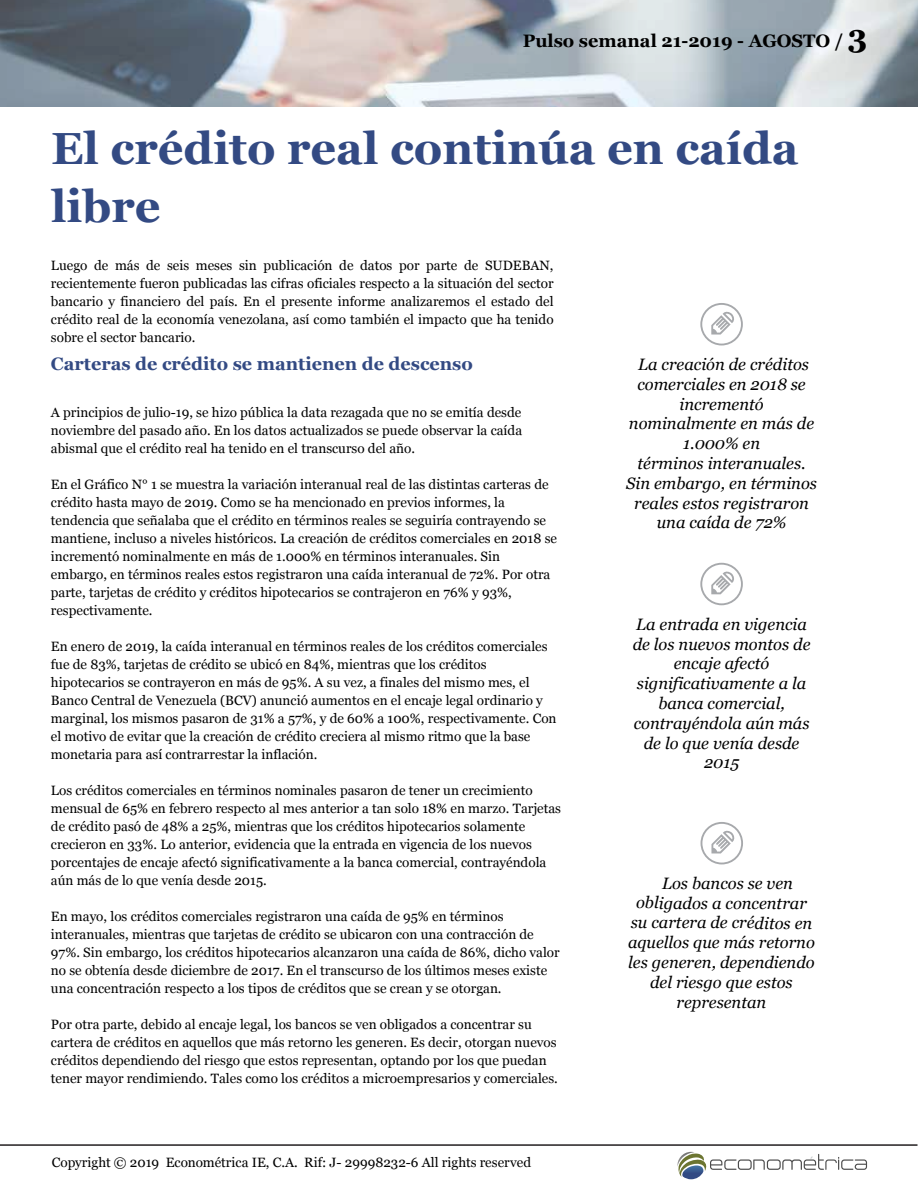
<style>
.page{position:relative;width:918px;height:1188px;background:#fff}
.page>*{position:absolute;margin:0;border:0;box-sizing:border-box;transform-origin:0 0}
.t1{font:700 45px/57px "Georgia";color:#334a83}
.t2{font:700 18px "Georgia";color:#334a83}
.t3{font:700 18px "Georgia";color:#000}
.t4{font:italic 16.5px/19.8px "Georgia";color:#000;text-align:center}
.t5{font:13.5px/18px "Georgia";color:#000}
.s1{font-size:31.5px}
</style>
<div class="page">
<svg style="left:677px;top:1152px;width:190px;height:27px"></svg>
<hr style="left:0;top:1144px;width:918px;height:2px;background:#231f20">
<img style="left:0;top:0;width:918px;height:107px">
<svg style="left:700px;top:303px;width:43px;height:42px"></svg>
<svg style="left:700px;top:563px;width:43px;height:42px"></svg>
<svg style="left:701px;top:822px;width:42px;height:42px"></svg>
<h2 class="t3" style="left:523px;top:29px;width:346px">Pulso semanal 21-2019 - AGOSTO / <span class="s1">3</span></h2>
<h1 class="t1" style="left:51px;top:121px;width:749px">El crédito real continúa en caída libre</h1>
<p class="t5" style="left:51px;top:256px;width:504px;text-align:justify">Luego de más de seis meses sin publicación de datos por parte de SUDEBAN, recientemente fueron publicadas las cifras oficiales respecto a la situación del sector bancario y financiero del país. En el presente informe analizaremos el estado del crédito real de la economía venezolana, así como también el impacto que ha tenido sobre el sector bancario.</p>
<h2 class="t2" style="left:51px;top:353px;width:424px">Carteras de crédito se mantienen de descenso</h2>
<p class="t5" style="left:51px;top:404px;width:473px;text-align:justify">A principios de julio-19, se hizo pública la data rezagada que no se emitía desde noviembre del pasado año. En los datos actualizados se puede observar la caída abismal que el crédito real ha tenido en el transcurso del año.</p>
<p class="t5" style="left:51px;top:476px;width:508px">En el Gráfico N° 1 se muestra la variación interanual real de las distintas carteras de crédito hasta mayo de 2019. Como se ha mencionado en previos informes, la tendencia que señalaba que el crédito en términos reales se seguiría contrayendo se mantiene, incluso a niveles históricos. La creación de créditos comerciales en 2018 se incrementó nominalmente en más de 1.000% en términos interanuales. Sin embargo, en términos reales estos registraron una caída interanual de 72%. Por otra parte, tarjetas de crédito y créditos hipotecarios se contrajeron en 76% y 93%, respectivamente.</p>
<p class="t5" style="left:51px;top:638px;width:507px">En enero de 2019, la caída interanual en términos reales de los créditos comerciales fue de 83%, tarjetas de crédito se ubicó en 84%, mientras que los créditos hipotecarios se contrayeron en más de 95%. A su vez, a finales del mismo mes, el Banco Central de Venezuela (BCV) anunció aumentos en el encaje legal ordinario y marginal, los mismos pasaron de 31% a 57%, y de 60% a 100%, respectivamente. Con el motivo de evitar que la creación de crédito creciera al mismo ritmo que la base monetaria para así contrarrestar la inflación.</p>
<p class="t5" style="left:51px;top:782px;width:512px">Los créditos comerciales en términos nominales pasaron de tener un crecimiento mensual de 65% en febrero respecto al mes anterior a tan solo 18% en marzo. Tarjetas de crédito pasó de 48% a 25%, mientras que los créditos hipotecarios solamente crecieron en 33%. Lo anterior, evidencia que la entrada en vigencia de los nuevos porcentajes de encaje afectó significativamente a la banca comercial, contrayéndola aún más de lo que venía desde 2015.</p>
<p class="t5" style="left:51px;top:908px;width:510px">En mayo, los créditos comerciales registraron una caída de 95% en términos interanuales, mientras que tarjetas de crédito se ubicaron con una contracción de 97%. Sin embargo, los créditos hipotecarios alcanzaron una caída de 86%, dicho valor no se obtenía desde diciembre de 2017. En el transcurso de los últimos meses existe una concentración respecto a los tipos de créditos que se crean y se otorgan.</p>
<p class="t5" style="left:51px;top:1016px;width:509px">Por otra parte, debido al encaje legal, los bancos se ven obligados a concentrar su cartera de créditos en aquellos que más retorno les generen. Es decir, otorgan nuevos créditos dependiendo del riesgo que estos representan, optando por los que puedan tener mayor rendimiendo. Tales como los créditos a microempresarios y comerciales.</p>
<p class="t4" style="left:626px;top:355px;width:192px">La creación de créditos comerciales en 2018 se incrementó nominalmente en más de<br>1.000% en<br>términos interanuales.<br>Sin embargo, en términos reales estos registraron una caída de 72%</p>
<p class="t4" style="left:633px;top:614px;width:179px">La entrada en vigencia de los nuevos montos de encaje afectó significativamente a la banca comercial, contrayéndola aún más de lo que venía desde<br>2015</p>
<p class="t4" style="left:662px;top:873px;width:133px">Los bancos se ven</p>
<p class="t4" style="left:636px;top:893px;width:172px">obligados a concentrar</p>
<p class="t4" style="left:631px;top:913px;width:183px">su cartera de créditos en</p>
<p class="t4" style="left:628px;top:933px;width:188px">aquellos que más retorno</p>
<p class="t4" style="left:628px;top:953px;width:188px">les generen, dependiendo</p>
<p class="t4" style="left:650px;top:972px;width:144px">del riesgo que estos</p>
<p class="t4" style="left:676px;top:992px;width:91px">representan</p>
<p class="t5" style="left:52px;top:1154px;width:481px">Copyright © 2019 Econométrica IE, C.A. Rif: J- 29998232-6 All rights reserved</p>
</div>
